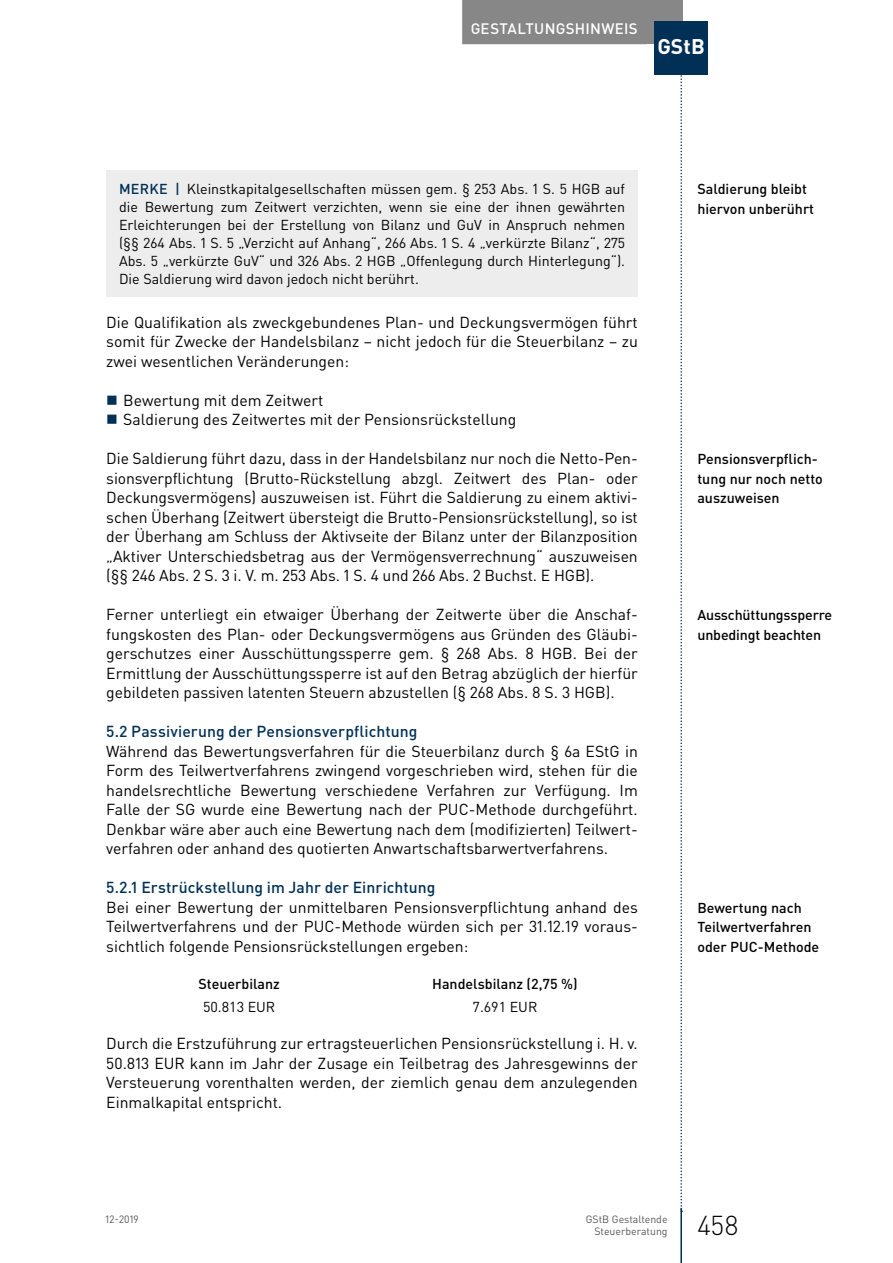
<style>
.page{position:relative;width:893px;height:1263px;background:#fff}
.page>*{position:absolute;margin:0;border:0;box-sizing:border-box;transform-origin:0 0}
.t1{font:300 27px "DIN Pro";color:#000}
.t2{font:700 21px "DIN Pro";color:#fff}
.t3{font:15.75px/19.5px "DIN Pro";color:#000;text-align:justify}
.t4{font:500 15.75px "DIN Pro";letter-spacing:.005em;color:#003056}
.t5{font:500 15px "DIN Pro";letter-spacing:.015em;color:#fff}
.t6{font:14.25px/18px "DIN Pro";color:#000;text-align:justify}
.t7{font:500 14.25px/19.5px "DIN Pro";color:#000}
.t8{font:10.5px/12.8px "DIN Pro";color:#575756;text-align:right}
.s1{font-weight:500;color:#003056}
</style>
<div class="page">
<svg style="left:680px;top:74px;width:2px;height:1134px"></svg>
<div style="left:638px;top:0;width:44px;height:44px;background:#878787"></div>
<hr style="left:680px;top:1208px;width:2px;height:55px;background:#003056">
<div style="left:462px;top:0;width:184px;height:44px;background:#878787"></div>
<div style="left:655px;top:21px;width:53px;height:53px;background:#003056"></div>
<div style="left:106px;top:170px;width:532px;height:126px;background:#ededed"></div>
<p class="t5" style="left:471px;top:18px;width:169px">Gestaltungshinweis</p>
<h2 class="t2" style="left:657px;top:32px;width:49px">GStB</h2>
<p class="t6" style="left:119px;top:179px;width:508px"><span class="s1">MERKE |</span> Kleinstkapitalgesellschaften müssen gem. § 253 Abs. 1 S. 5 HGB auf die Bewertung zum Zeitwert verzichten, wenn sie eine der ihnen gewährten Erleichterungen bei der Erstellung von Bilanz und GuV in Anspruch nehmen (§§ 264 Abs. 1 S. 5 „Verzicht auf Anhang“, 266 Abs. 1 S. 4 „verkürzte Bilanz“, 275<br>Abs. 5 „verkürzte GuV“ und 326 Abs. 2 HGB „Offenlegung durch Hinterlegung“).<br>Die Saldierung wird davon jedoch nicht berührt.</p>
<p class="t3" style="left:106px;top:312px;width:533px">Die Qualifikation als zweckgebundenes Plan- und Deckungsvermögen führt somit für Zwecke der Handelsbilanz – nicht jedoch für die Steuerbilanz – zu zwei wesentlichen Veränderungen:</p>
<p class="t3" style="left:123px;top:390px;width:395px">Bewertung mit dem Zeitwert<br>Saldierung des Zeitwertes mit der Pensionsrückstellung</p>
<p class="t3" style="left:106px;top:448px;width:533px">Die Saldierung führt dazu, dass in der Handelsbilanz nur noch die Netto-Pen&shy;sionsverpflichtung (Brutto-Rückstellung abzgl. Zeitwert des Plan- oder Deckungsvermögens) auszuweisen ist. Führt die Saldierung zu einem aktivi&shy;schen Überhang (Zeitwert übersteigt die Brutto-Pensionsrückstellung), so ist der Überhang am Schluss der Aktivseite der Bilanz unter der Bilanzposition „Aktiver Unterschiedsbetrag aus der Vermögensverrechnung“ auszuweisen (§§ 246 Abs. 2 S. 3 i. V. m. 253 Abs. 1 S. 4 und 266 Abs. 2 Buchst. E HGB).</p>
<p class="t3" style="left:106px;top:604px;width:533px">Ferner unterliegt ein etwaiger Überhang der Zeitwerte über die Anschaf&shy;fungskosten des Plan- oder Deckungsvermögens aus Gründen des Gläubi&shy;gerschutzes einer Ausschüttungssperre gem. § 268 Abs. 8 HGB. Bei der Ermittlung der Ausschüttungssperre ist auf den Betrag abzüglich der hierfür gebildeten passiven latenten Steuern abzustellen (§ 268 Abs. 8 S. 3 HGB).</p>
<p class="t4" style="left:106px;top:721px;width:313px">5.2 Passivierung der Pensionsverpflichtung</p>
<p class="t3" style="left:106px;top:741px;width:533px">Während das Bewertungsverfahren für die Steuerbilanz durch § 6a EStG in Form des Teilwertverfahrens zwingend vorgeschrieben wird, stehen für die handelsrechtliche Bewertung verschiedene Verfahren zur Verfügung. Im Falle der SG wurde eine Bewertung nach der PUC-Methode durchgeführt.<br>Denkbar wäre aber auch eine Bewertung nach dem (modifizierten) Teilwert&shy;verfahren oder anhand des quotierten Anwartschaftsbarwertverfahrens.</p>
<p class="t4" style="left:106px;top:877px;width:331px">5.2.1 Erstrückstellung im Jahr der Einrichtung</p>
<p class="t3" style="left:106px;top:897px;width:533px">Bei einer Bewertung der unmittelbaren Pensionsverpflichtung anhand des Teilwertverfahrens und der PUC-Methode würden sich per 31.12.19 voraus&shy;sichtlich folgende Pensionsrückstellungen ergeben:</p>
<p class="t7" style="left:198px;top:973px;width:83px">Steuerbilanz</p>
<p class="t7" style="left:432px;top:973px;width:147px">Handelsbilanz (2,75 %)</p>
<p class="t6" style="left:203px;top:998px;width:74px">50.813 EUR</p>
<p class="t6" style="left:473px;top:998px;width:66px">7.691 EUR</p>
<p class="t3" style="left:106px;top:1033px;width:533px">Durch die Erstzuführung zur ertragsteuerlichen Pensionsrückstellung i. H. v.<br>50.813 EUR kann im Jahr der Zusage ein Teilbetrag des Jahresgewinns der Versteuerung vorenthalten werden, der ziemlich genau dem anzulegenden Einmalkapital entspricht.</p>
<p class="t7" style="left:697px;top:179px;width:118px">Saldierung bleibt hiervon unberührt</p>
<p class="t7" style="left:697px;top:449px;width:127px">Pensionsverpflich&shy;tung nur noch netto auszuweisen</p>
<p class="t7" style="left:697px;top:605px;width:136px">Ausschüttungssperre unbedingt beachten</p>
<p class="t7" style="left:697px;top:897px;width:123px">Bewertung nach<br>Teilwertverfahren oder PUC-Methode</p>
<p class="t8" style="left:106px;top:1212px;width:35px">12-2019</p>
<p class="t8" style="left:586px;top:1212px;width:83px">GStB Gestaltende<br>Steuerberatung</p>
<h1 class="t1" style="left:697px;top:1207px;width:43px">458</h1>
</div>
